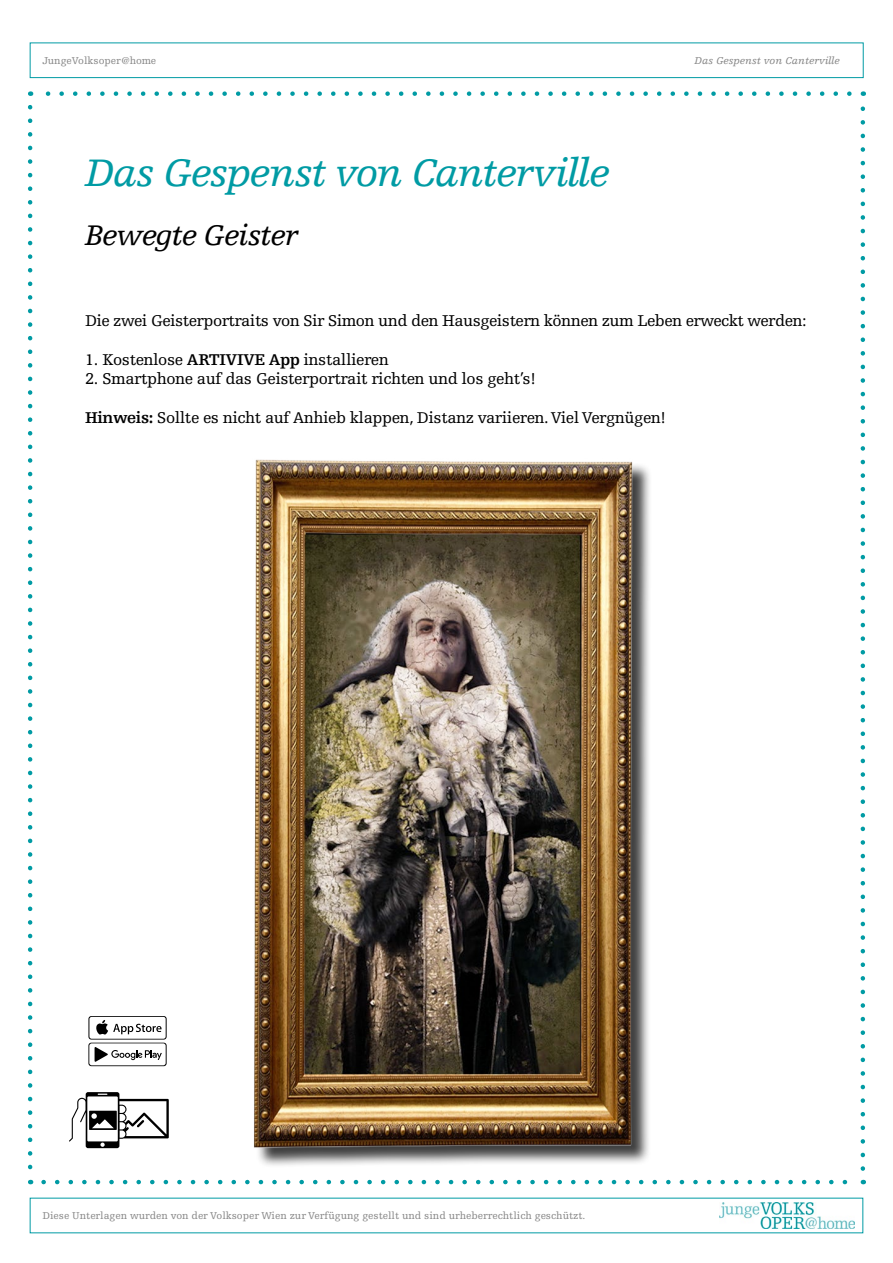
<style>
.page{position:relative;width:893px;height:1263px;background:#fff}
.page>*{position:absolute;margin:0;border:0;box-sizing:border-box;transform-origin:0 0}
.t1{font:italic 40.5px "Egyptienne F";letter-spacing:-.035em;color:#009ba4}
.t2{font:italic 30px "Egyptienne F";letter-spacing:-.035em;color:#000}
.t3{font:16.5px "Egyptienne FLT Std";letter-spacing:-.025em;color:#000}
.t4{font:10.5px "Egyptienne F";color:#878787}
.t5{font:italic 10.5px "Egyptienne F";color:#878787}
.s1{font-weight:700}
</style>
<div class="page">
<svg style="left:44px;top:1180px;width:804px;height:4px"></svg>
<svg style="left:45px;top:91px;width:804px;height:5px"></svg>
<svg style="left:28px;top:107px;width:4px;height:1077px"></svg>
<svg style="left:861px;top:91px;width:4px;height:1077px"></svg>
<div style="left:30px;top:43px;width:834px;height:35px;border:1px solid #009ba4"></div>
<svg style="left:759px;top:1202px;width:55px;height:1px"></svg>
<img style="left:719px;top:1203px;width:136px;height:26px">
<div style="left:255px;top:461px;width:397px;height:707px;background:#000;opacity:.75"></div>
<img style="left:254px;top:459px;width:385px;height:695px">
<svg style="left:88px;top:1016px;width:79px;height:50px"></svg>
<svg style="left:69px;top:1092px;width:100px;height:56px"></svg>
<p class="t4" style="left:43px;top:55px;width:115px">JungeVolksoper@home</p>
<p class="t5" style="left:694px;top:55px;width:147px">Das Gespenst von Canterville</p>
<h1 class="t1" style="left:85px;top:151px;width:526px">Das Gespenst von Canterville</h1>
<h2 class="t2" style="left:85px;top:218px;width:215px">Bewegte Geister</h2>
<p class="t3" style="left:85px;top:311px;width:723px">Die zwei Geisterportraits von Sir Simon und den Hausgeistern können zum Leben erweckt werden:</p>
<p class="t3" style="left:85px;top:350px;width:305px">1. Kostenlose <span class="s1">ARTIVIVE App</span> installieren</p>
<p class="t3" style="left:85px;top:370px;width:452px">2. Smartphone auf das Geisterportrait richten und los geht’s!</p>
<p class="t3" style="left:85px;top:409px;width:582px"><span class="s1">Hinweis:</span> Sollte es nicht auf Anhieb klappen, Distanz variieren. Viel Vergnügen!</p>
<p class="t4" style="left:43px;top:1210px;width:544px">Diese Unterlagen wurden von der Volksoper Wien zur Verfügung gestellt und sind urheberrechtlich geschützt.</p>
</div>
